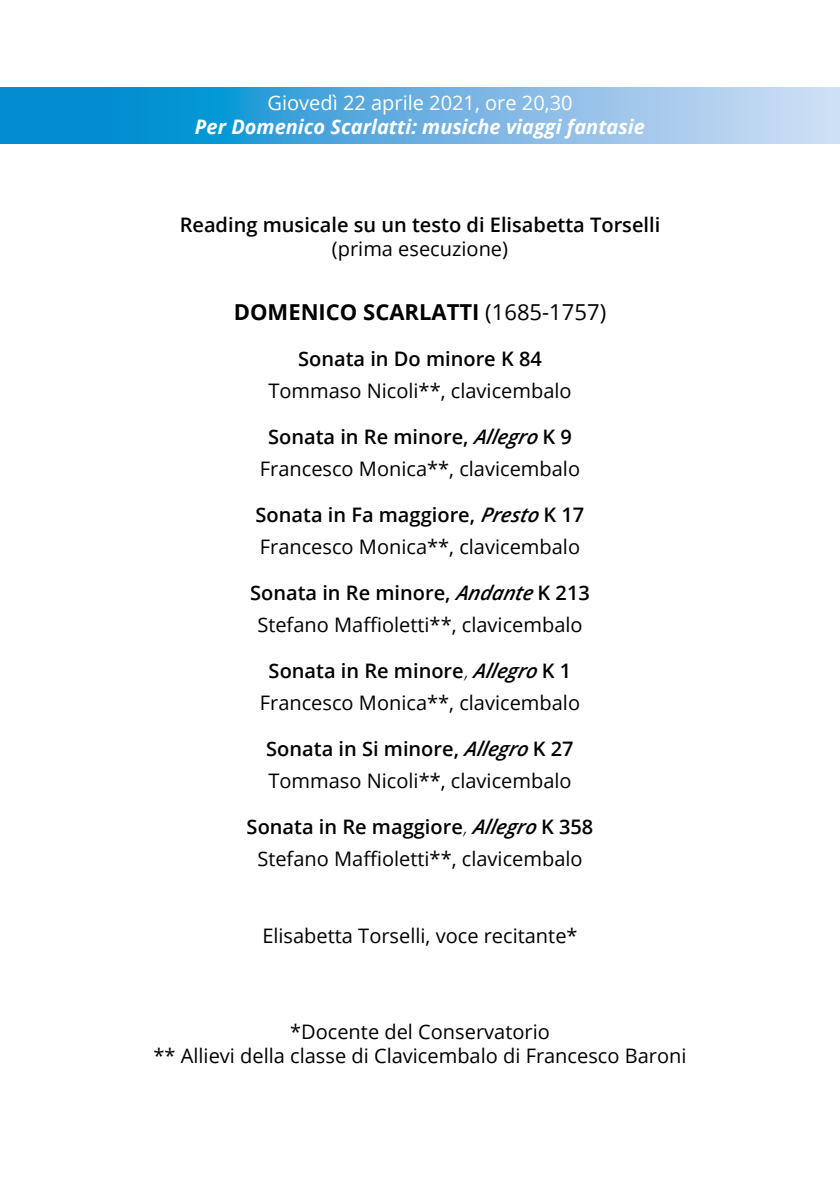
<style>
.page{position:relative;width:840px;height:1191px;background:#fff}
.page>*{position:absolute;margin:0;border:0;box-sizing:border-box;transform-origin:0 0}
.t1{font:700 22px "Open Sans";color:#000}
.t2{font:20px/32px "Open Sans";color:#000;text-align:center}
.t3{font:600 20px "Open Sans";color:#000}
.t4{font:italic 700 20px "Open Sans";color:#fff}
.t5{font:20px "Open Sans";color:#fff}
.s1{font-weight:400}
.s2{font-weight:600}
.s3{font-weight:600;font-style:italic}
.s4{font-weight:300;font-style:italic}
</style>
<div class="page">
<svg style="left:1px;top:88px;width:838px;height:55px;background:#60b0e0"></svg>
<p class="t5" style="left:267px;top:89px;width:306px">Giovedì 22 aprile 2021, ore 20,30</p>
<p class="t4" style="left:195px;top:112px;width:451px">Per Domenico Scarlatti: musiche viaggi fantasie</p>
<p class="t3" style="left:180px;top:211px;width:482px">Reading musicale su un testo di Elisabetta Torselli</p>
<p class="t2" style="left:332px;top:232px;width:178px">(prima esecuzione)</p>
<p class="t1" style="left:234px;top:296px;width:373px">DOMENICO SCARLATTI <span class="s1">(1685-1757)</span></p>
<p class="t3" style="left:298px;top:345px;width:245px">Sonata in Do minore K 84</p>
<p class="t2" style="left:268px;top:374px;width:304px">Tommaso Nicoli**, clavicembalo</p>
<p class="t2" style="left:260px;top:420px;width:321px"><span class="s2">Sonata in Re minore,</span> <span class="s3">Allegro</span> <span class="s2">K 9<br></span>Francesco Monica**, clavicembalo</p>
<p class="t2" style="left:255px;top:498px;width:330px;text-align:left"><span class="s2">Sonata in Fa maggiore,</span> <span class="s3">Presto</span> <span class="s2">K 17<br></span>Francesco Monica**, clavicembalo</p>
<p class="t2" style="left:250px;top:576px;width:341px"><span class="s2">Sonata in Re minore,</span> <span class="s3">Andante</span><span class="s2">K 213<br></span>Stefano Maffioletti**, clavicembalo</p>
<p class="t2" style="left:260px;top:654px;width:321px"><span class="s2">Sonata in Re minore</span><span class="s4">,</span><span class="s3">Allegro</span> <span class="s2">K 1<br></span>Francesco Monica**, clavicembalo</p>
<p class="t2" style="left:266px;top:732px;width:309px;text-align:left"><span class="s2">Sonata in Si minore,</span> <span class="s3">Allegro</span><span class="s2">K 27<br></span>Tommaso Nicoli**, clavicembalo</p>
<p class="t2" style="left:246px;top:810px;width:348px"><span class="s2">Sonata in Re maggiore</span><span class="s4">,</span><span class="s3">Allegro</span><span class="s2">K 358<br></span>Stefano Maffioletti**, clavicembalo</p>
<p class="t2" style="left:262px;top:919px;width:316px">Elisabetta Torselli, voce recitante*</p>
<p class="t2" style="left:153px;top:1019px;width:534px;line-height:24px">*Docente del Conservatorio<br>** Allievi della classe di Clavicembalo di Francesco Baroni</p>
</div>
